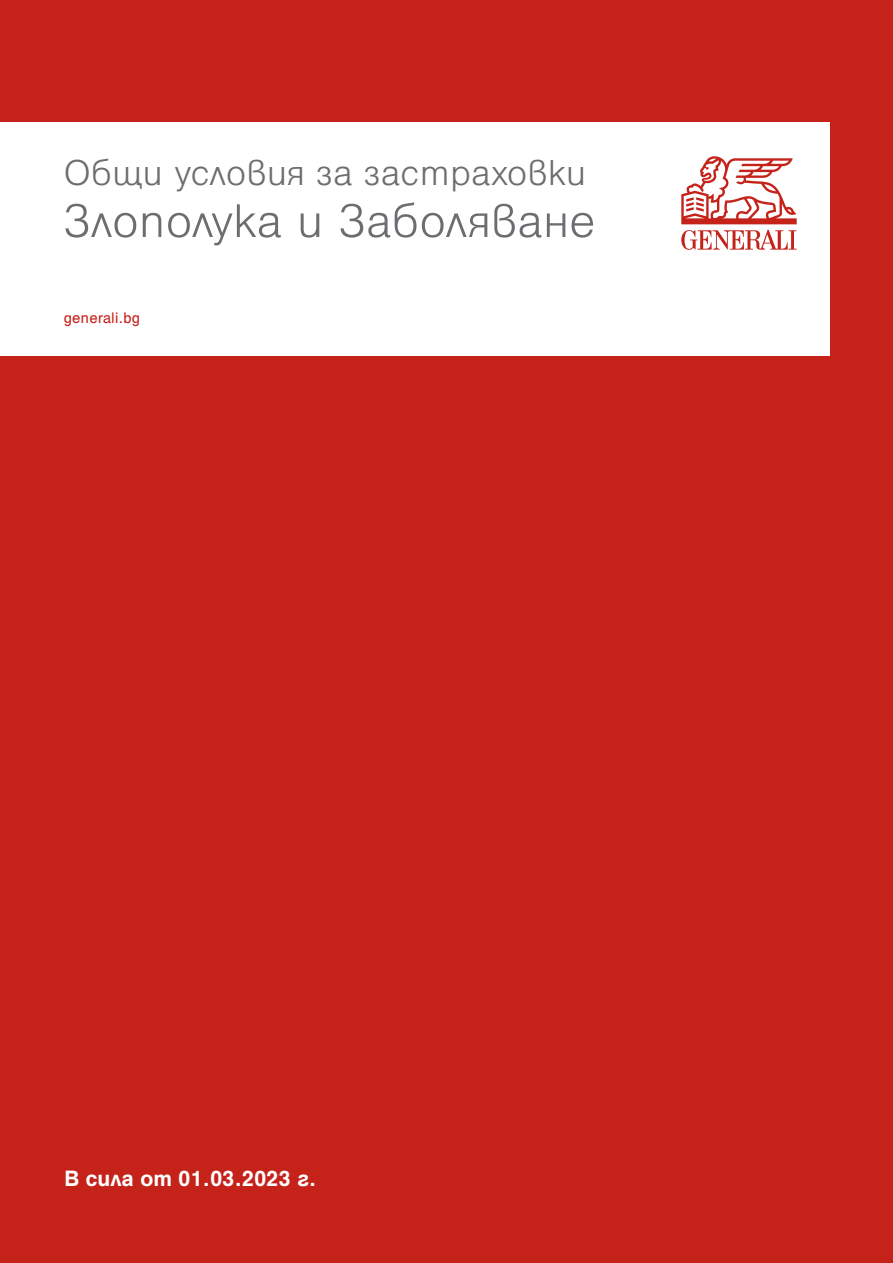
<style>
.page{position:relative;width:893px;height:1263px;background:#c5221a}
.page>*{position:absolute;margin:0;border:0;box-sizing:border-box;transform-origin:0 0}
.t1{font:300 51px "Helen Bg";letter-spacing:.01em;color:#6c6d70}
.t2{font:300 39px "Helen Bg";letter-spacing:.02em;color:#6c6d70}
.t3{font:700 24px "Helen Bg";letter-spacing:.01em;color:#fff}
.t4{font:16.5px "Helen Bg";letter-spacing:.025em;color:#c5221a}
</style>
<div class="page">
<div style="left:0;top:122px;width:829px;height:233px;background:#fff"></div>
<svg style="left:681px;top:230px;width:115px;height:20px"></svg>
<svg style="left:681px;top:156px;width:116px;height:68px"></svg>
<p class="t2" style="left:64px;top:153px;width:524px">Общи условия за застраховки</p>
<h1 class="t1" style="left:63px;top:195px;width:534px">Злополука и Заболяване</h1>
<p class="t4" style="left:64px;top:312px;width:78px">generali.bg</p>
<p class="t3" style="left:64px;top:1169px;width:253px">В сила от 01.03.2023 г.</p>
</div>
